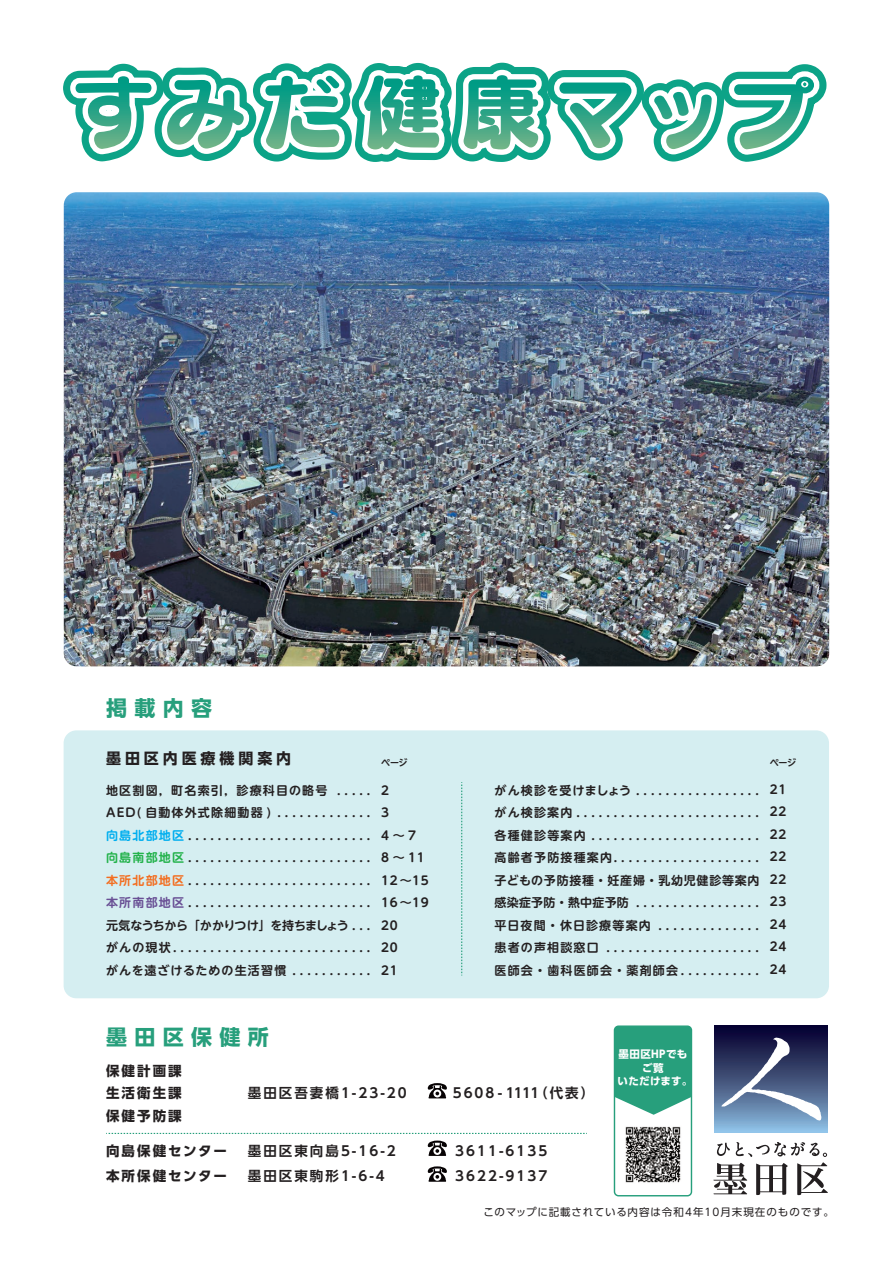
<style>
.page{position:relative;width:893px;height:1263px;background:#fff}
.page>*{position:absolute;margin:0;border:0;box-sizing:border-box;transform-origin:0 0}
.t1{font:700 21px "UD Shin Go Pr 6 N";letter-spacing:.35em;color:#279f7c}
.t2{font:700 15px "UD Shin Go Pr 6 N";letter-spacing:.26em;color:#231f20}
.t3{font:700 13.5px/25.5px "UD Shin Go Pr 6 N De";letter-spacing:.15em;color:#231f20}
.t4{font:700 13.5px/22.5px "UD Shin Go Pr 6 N";letter-spacing:.15em;color:#231f20;text-align:justify}
.t5{font:700 12px/22.5px "UD Shin M Go Pr 6 N De";letter-spacing:.06em;color:#231f20;text-align:justify}
.t6{font:10.5px "UD Shin Go Pr 6 N";letter-spacing:.085em;color:#231f20}
.t7{font:700 10.5px/13.5px "UD Shin Go Pr 6 N";letter-spacing:.03em;color:#fff;text-align:center}
.t8{font:700 9px "UD Shin M Go Pr 6 N De";letter-spacing:-.035em;color:#231f20}
.s1{color:#00aeef}
.s2{color:#23b24b}
.s3{color:#f36e21}
.s4{color:#695095}
</style>
<div class="page">
<svg style="left:713px;top:1142px;width:115px;height:53px"></svg>
<svg style="left:715px;top:1025px;width:113px;height:108px;background:#475c86"></svg>
<svg style="left:721px;top:1037px;width:100px;height:84px;background:#5e6d8f"></svg>
<svg style="left:616px;top:1027px;width:74px;height:88px;background:#3ca889"></svg>
<img style="left:625px;top:1126px;width:56px;height:57px">
<div style="left:614px;top:1025px;width:78px;height:171px;border:1px solid #279f7c;border-radius:4px"></div>
<svg style="left:106px;top:1133px;width:481px;height:1px"></svg>
<svg style="left:428px;top:1083px;width:19px;height:15px"></svg>
<svg style="left:428px;top:1140px;width:19px;height:16px"></svg>
<svg style="left:428px;top:1166px;width:19px;height:16px"></svg>
<div style="left:64px;top:730px;width:765px;height:268px;background:#d5eef1;border-radius:13px"></div>
<svg style="left:461px;top:782px;width:1px;height:194px"></svg>
<img style="left:64px;top:195px;width:765px;height:471px">
<svg style="left:63px;top:62px;width:764px;height:133px"></svg>
<h1 class="t1" style="left:106px;top:691px;width:108px">掲載内容</h1>
<p class="t2" style="left:106px;top:746px;width:187px">墨田区内医療機関案内</p>
<p class="t8" style="left:381px;top:754px;width:28px">ページ</p>
<p class="t8" style="left:770px;top:754px;width:28px">ページ</p>
<p class="t5" style="left:106px;top:778px;width:266px">地区割図，町名索引，診療科目の略号 . . . . .<br>AED( 自動体外式除細動器 ) . . . . . . . . . . . . .<span class="s1">向島北部地区</span> . . . . . . . . . . . . . . . . . . . . . . . . .<span class="s2">向島南部地区</span> . . . . . . . . . . . . . . . . . . . . . . . . .<span class="s3">本所北部地区</span> . . . . . . . . . . . . . . . . . . . . . . . . .<span class="s4">本所南部地区</span> . . . . . . . . . . . . . . . . . . . . . . . . .元気なうちから「かかりつけ」を持ちましょう . . .がんの現状 . . . . . . . . . . . . . . . . . . . . . . . . . . .がんを遠ざけるための生活習慣 . . . . . . . . . . .</p>
<p class="t5" style="left:495px;top:778px;width:266px">がん検診を受けましょう . . . . . . . . . . . . . . . . .がん検診案内 . . . . . . . . . . . . . . . . . . . . . . . . .各種健診等案内 . . . . . . . . . . . . . . . . . . . . . . .高齢者予防接種案内. . . . . . . . . . . . . . . . . . . .子どもの予防接種・妊産婦・乳幼児健診等案内感染症予防・熱中症予防 . . . . . . . . . . . . . . . . .平日夜間・休日診療等案内 . . . . . . . . . . . . . .患者の声相談窓口 . . . . . . . . . . . . . . . . . . . . .医師会・歯科医師会・薬剤師会 . . . . . . . . . . .</p>
<p class="t5" style="left:381px;top:778px;width:49px;text-align:left">2<br>3<br>4～7<br>8～11<br>12～15<br>16～19<br>20<br>20<br>21</p>
<p class="t5" style="left:770px;top:777px;width:18px">21<br>22<br>22<br>22<br>22<br>23<br>24<br>24<br>24</p>
<h1 class="t1" style="left:106px;top:1019px;width:164px">墨田区保健所</h1>
<p class="t3" style="left:248px;top:1080px;width:160px">墨田区吾妻橋1-23-20</p>
<p class="t3" style="left:453px;top:1080px;width:143px">5608-1111（代表）</p>
<p class="t4" style="left:106px;top:1059px;width:77px">保健計画課生活衛生課保健予防課</p>
<p class="t4" style="left:106px;top:1137px;width:122px;line-height:25.5px">向島保健センター本所保健センター</p>
<p class="t3" style="left:248px;top:1137px;width:149px">墨田区東向島5-16-2墨田区東駒形1-6-4</p>
<p class="t3" style="left:455px;top:1137px;width:93px">3611-6135<br>3622-9137</p>
<p class="t7" style="left:618px;top:1047px;width:76px">墨田区HPでもご覧<br>いただけます。</p>
<p class="t6" style="left:483px;top:1204px;width:352px">このマップに記載されている内容は令和4年10月末現在のものです。</p>
</div>
